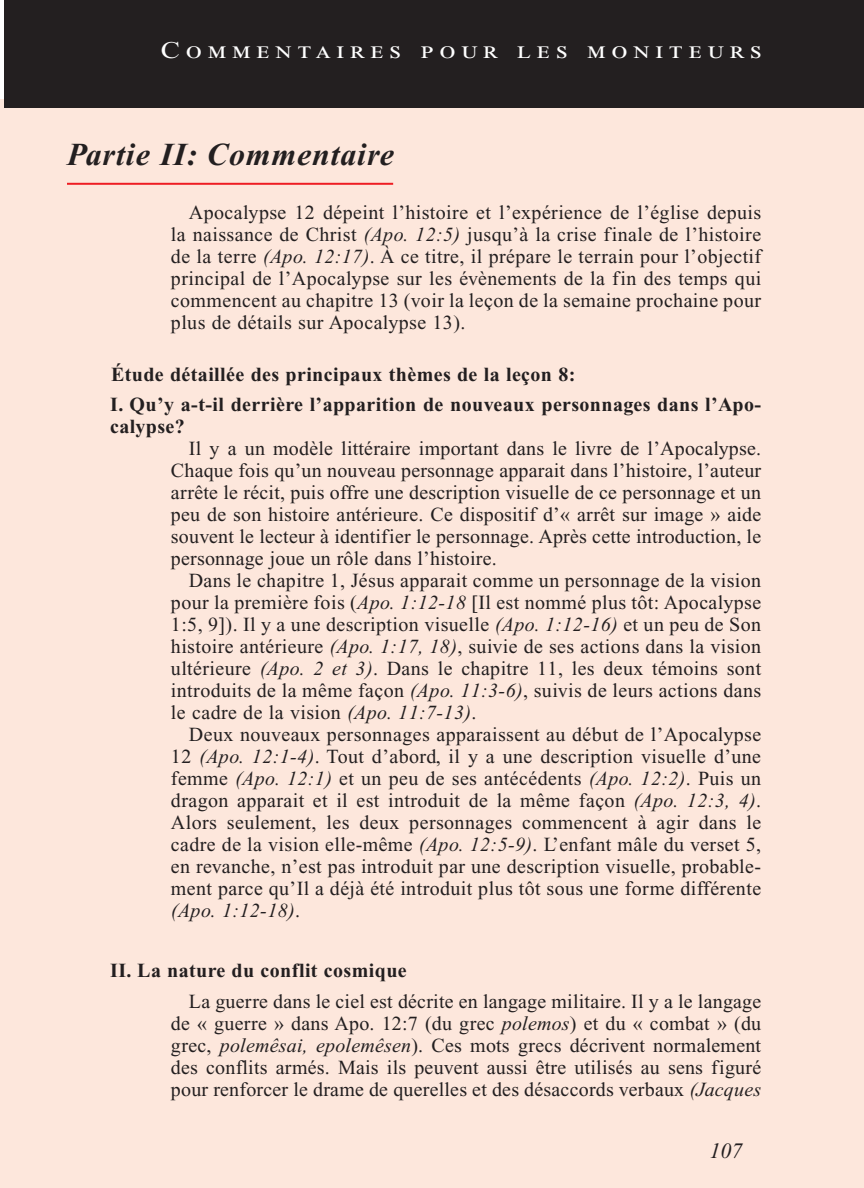
<style>
.page{position:relative;width:864px;height:1188px;background:#fff}
.page>*{position:absolute;margin:0;border:0;box-sizing:border-box;transform-origin:0 0}
.Main_Head_Teachers_C{font:italic 700 32px "Times New Roman PS Std";letter-spacing:.025em;color:#231f20}
.Teachers_Comments_He{font:24px "Times New Roman PS Std";letter-spacing:.2em;color:#fff;scale:1.2 1}
.t1{font:italic 22px "Times New Roman PS Std";color:#231f20}
.First_Line_Space_Tea{font:20px/22px "Times New Roman PS Std";letter-spacing:.02em;color:#231f20;text-align:justify}
.First_Line_Space_Tea-2{font:700 20px/22px "Times New Roman PS Std";letter-spacing:.02em;color:#231f20}
.s1{font-style:italic}
</style>
<div class="page">
<div style="left:0;top:100px;width:864px;height:1088px;background:#fde7dc"></div>
<hr style="left:67px;top:183px;width:326px;height:2px;background:#ee1d23">
<div style="left:4px;top:0;width:860px;height:108px;background:#231f20"></div>
<p class="Teachers_Comments_He" style="left:161px;top:37px;width:502px">Commentaires pour les moniteurs</p>
<p class="Main_Head_Teachers_C" style="left:67px;top:137px;width:328px">Partie II: Commentaire</p>
<p class="First_Line_Space_Tea" style="left:171px;top:202px;width:592px;text-indent:18px">Apocalypse 12 dépeint l’histoire et l’expérience de l’église depuis la naissance de Christ <span class="s1">(Apo. 12:5)</span> jusqu’à la crise finale de l’histoire de la terre <span class="s1">(Apo. 12:17)</span>. À ce titre, il prépare le terrain pour l’objectif principal de l’Apocalypse sur les évènements de la fin des temps qui commencent au chapitre 13 (voir la leçon de la semaine prochaine pour plus de détails sur Apocalypse 13).</p>
<p class="First_Line_Space_Tea-2" style="left:111px;top:363px;width:466px">Étude détaillée des principaux thèmes de la leçon 8:</p>
<p class="First_Line_Space_Tea-2" style="left:110px;top:393px;width:653px">I. Qu’y a-t-il derrière l’apparition de nouveaux personnages dans l’Apo&shy;calypse?</p>
<p class="First_Line_Space_Tea" style="left:171px;top:437px;width:592px;text-indent:18px">Il y a un modèle littéraire important dans le livre de l’Apocalypse.<br>Chaque fois qu’un nouveau personnage apparait dans l’histoire, l’auteur arrête le récit, puis offre une description visuelle de ce personnage et un peu de son histoire antérieure. Ce dispositif d’« arrêt sur image » aide souvent le lecteur à identifier le personnage. Après cette introduction, le personnage joue un rôle dans l’histoire.</p>
<p class="First_Line_Space_Tea" style="left:171px;top:569px;width:592px;text-indent:18px">Dans le chapitre 1, Jésus apparait comme un personnage de la vision pour la première fois (<span class="s1">Apo. 1:12-18</span> [Il est nommé plus tôt: Apocalypse 1:5, 9]). Il y a une description visuelle <span class="s1">(Apo. 1:12-16)</span> et un peu de Son histoire antérieure <span class="s1">(Apo. 1:17, 18)</span>, suivie de ses actions dans la vision ultérieure <span class="s1">(Apo. 2 et 3)</span>. Dans le chapitre 11, les deux témoins sont introduits de la même façon <span class="s1">(Apo. 11:3-6)</span>, suivis de leurs actions dans le cadre de la vision <span class="s1">(Apo. 11:7-13)</span>.</p>
<p class="First_Line_Space_Tea" style="left:171px;top:723px;width:592px;text-indent:18px">Deux nouveaux personnages apparaissent au début de l’Apocalypse 12 <span class="s1">(Apo. 12:1-4)</span>. Tout d’abord, il y a une description visuelle d’une femme <span class="s1">(Apo. 12:1)</span> et un peu de ses antécédents <span class="s1">(Apo. 12:2)</span>. Puis un dragon apparait et il est introduit de la même façon <span class="s1">(Apo. 12:3, 4)</span>.<br>Alors seulement, les deux personnages commencent à agir dans le cadre de la vision elle-même <span class="s1">(Apo. 12:5-9)</span>. L’enfant mâle du verset 5, en revanche, n’est pas introduit par une description visuelle, probable&shy;ment parce qu’Il a déjà été introduit plus tôt sous une forme différente <span class="s1">(Apo. 1:12-18)</span>.</p>
<p class="First_Line_Space_Tea-2" style="left:110px;top:959px;width:298px">II. La nature du conflit cosmique</p>
<p class="First_Line_Space_Tea" style="left:171px;top:990px;width:592px;text-indent:18px">La guerre dans le ciel est décrite en langage militaire. Il y a le langage de « guerre » dans Apo. 12:7 (du grec <span class="s1">polemos</span>) et du « combat » (du grec, <span class="s1">polemêsai, epolemêsen</span>). Ces mots grecs décrivent normalement des conflits armés. Mais ils peuvent aussi être utilisés au sens figuré pour renforcer le drame de querelles et des désaccords verbaux <span class="s1">(Jacques</span></p>
<p class="t1" style="left:710px;top:1139px;width:34px">107</p>
</div>
